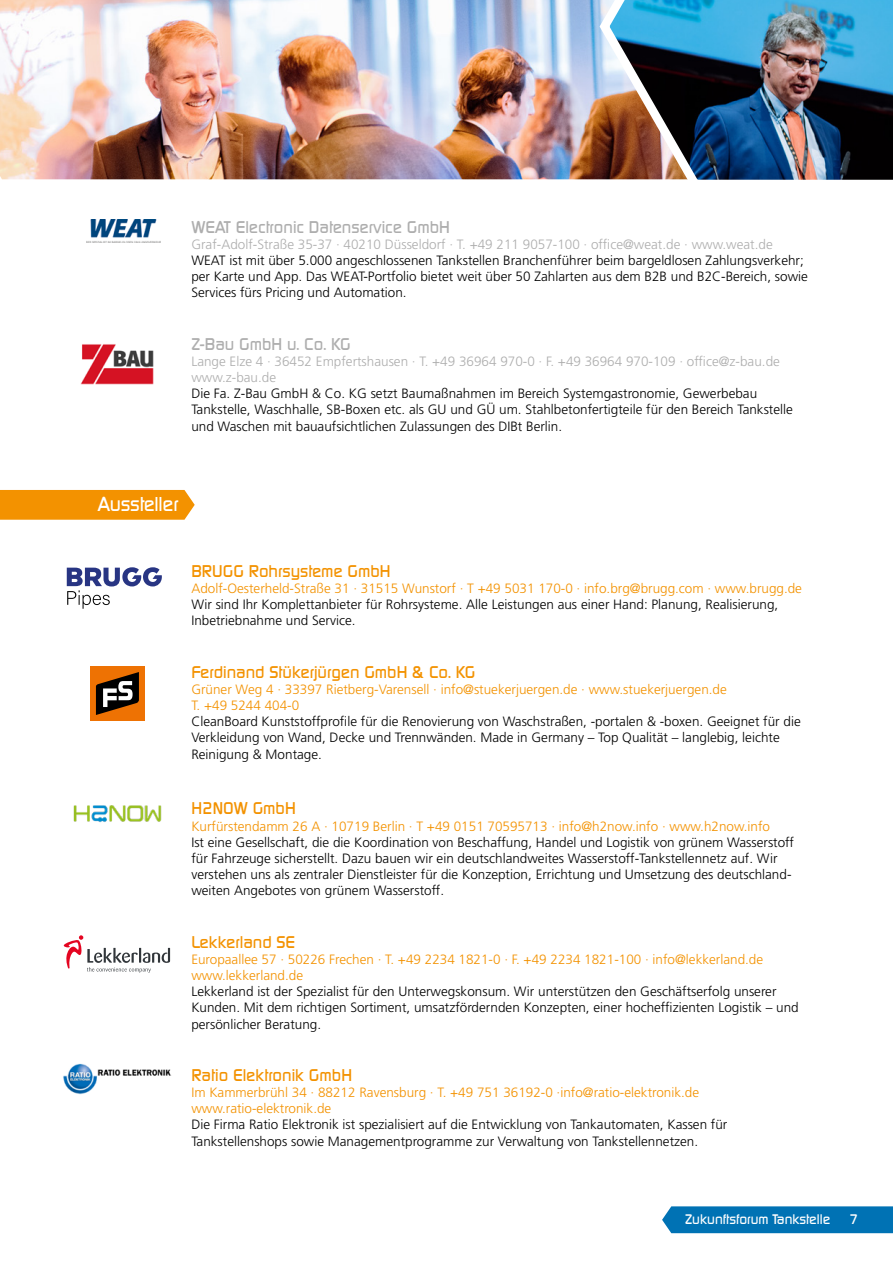
<style>
.page{position:relative;width:893px;height:1263px;background:#fff}
.page>*{position:absolute;margin:0;border:0;box-sizing:border-box;transform-origin:0 0}
.t1{font:500 19.5px "Digital";letter-spacing:-.01em;color:#fff}
.Firmenname{font:500 16.5px "Digital";color:#f39200}
.Firmenname-2{font:500 16.5px "Digital";color:#aeaeae}
.Firmenbeschreibung{font:300 13.5px/16.2px "Frutiger LT Std";color:#000}
.Firmenadresse{font:300 13.5px/16.2px "Frutiger LT Std";color:#f39200}
.Firmenadresse-2{font:300 13.5px/16.2px "Frutiger LT Std";color:#aeaeae}
.t2{font:500 13.5px "Digital";color:#fff}
</style>
<div class="page">
<div style="left:662px;top:1206px;width:231px;height:27px;background:#0072b4"></div>
<img style="left:80px;top:344px;width:74px;height:41px">
<img style="left:87px;top:219px;width:73px;height:24px">
<div style="left:0;top:490px;width:195px;height:30px;background:#f39200"></div>
<svg style="left:64px;top:935px;width:106px;height:38px"></svg>
<img style="left:63px;top:1063px;width:108px;height:31px">
<svg style="left:67px;top:567px;width:95px;height:42px"></svg>
<img style="left:73px;top:805px;width:89px;height:18px">
<img style="left:0;top:0;width:595px;height:179px">
<img style="left:595px;top:0;width:298px;height:180px">
<div style="left:90px;top:666px;width:55px;height:54px;background:#ee7203"></div>
<svg style="left:96px;top:672px;width:43px;height:43px"></svg>
<p class="Firmenname-2" style="left:191px;top:217px;width:260px">WEAT Electronic Datenservice GmbH</p>
<p class="Firmenadresse-2" style="left:191px;top:236px;width:583px">Graf-Adolf-Straße 35-37 · 40210 Düsseldorf · T. +49 211 9057-100 · office@weat.de · www.weat.de</p>
<p class="Firmenbeschreibung" style="left:191px;top:252px;width:618px">WEAT ist mit über 5.000 angeschlossenen Tankstellen Branchenführer beim bargeldlosen Zahlungsverkehr; per Karte und App. Das WEAT-Portfolio bietet weit über 50 Zahlarten aus dem B2B und B2C-Bereich, sowie<br>Services fürs Pricing und Automation.</p>
<p class="Firmenname-2" style="left:191px;top:334px;width:161px">Z-Bau GmbH u. Co. KG</p>
<p class="Firmenadresse-2" style="left:191px;top:353px;width:590px">Lange Elze 4 · 36452 Empfertshausen · T. +49 36964 970-0 · F. +49 36964 970-109 · office@z-bau.de www.z-bau.de</p>
<p class="Firmenbeschreibung" style="left:191px;top:386px;width:603px">Die Fa. Z-Bau GmbH &amp; Co. KG setzt Baumaßnahmen im Bereich Systemgastronomie, Gewerbebau<br>Tankstelle, Waschhalle, SB-Boxen etc. als GU und GÜ um. Stahlbetonfertigteile für den Bereich Tankstelle und Waschen mit bauaufsichtlichen Zulassungen des DIBt Berlin.</p>
<p class="t1" style="left:98px;top:493px;width:82px">Aussteller</p>
<p class="Firmenname" style="left:191px;top:561px;width:201px">BRUGG Rohrsysteme GmbH</p>
<p class="Firmenadresse" style="left:191px;top:580px;width:612px">Adolf-Oesterheld-Straße 31 · 31515 Wunstorf · T +49 5031 170-0 · info.brg@brugg.com · www.brugg.de</p>
<p class="Firmenbeschreibung" style="left:191px;top:597px;width:588px">Wir sind Ihr Komplettanbieter für Rohrsysteme. Alle Leistungen aus einer Hand: Planung, Realisierung,<br>Inbetriebnahme und Service.</p>
<p class="Firmenname" style="left:191px;top:662px;width:286px">Ferdinand Stükerjürgen GmbH &amp; Co. KG</p>
<p class="Firmenadresse" style="left:191px;top:681px;width:537px">Grüner Weg 4 · 33397 Rietberg-Varensell · info@stuekerjuergen.de · www.stuekerjuergen.de<br>T. +49 5244 404-0</p>
<p class="Firmenbeschreibung" style="left:191px;top:714px;width:611px">CleanBoard Kunststoffprofile für die Renovierung von Waschstraßen, -portalen &amp; -boxen. Geeignet für die<br>Verkleidung von Wand, Decke und Trennwänden. Made in Germany – Top Qualität – langlebig, leichte<br>Reinigung &amp; Montage.</p>
<p class="Firmenname" style="left:191px;top:799px;width:106px">H2NOW GmbH</p>
<p class="Firmenadresse" style="left:191px;top:818px;width:580px">Kurfürstendamm 26 A · 10719 Berlin · T +49 0151 70595713 · info@h2now.info · www.h2now.info</p>
<p class="Firmenbeschreibung" style="left:191px;top:834px;width:604px">Ist eine Gesellschaft, die die Koordination von Beschaffung, Handel und Logistik von grünem Wasserstoff für Fahrzeuge sicherstellt. Dazu bauen wir ein deutschlandweites Wasserstoff-Tankstellennetz auf. Wir verstehen uns als zentraler Dienstleister für die Konzeption, Errichtung und Umsetzung des deutschland&shy;weiten Angebotes von grünem Wasserstoff.</p>
<p class="Firmenname" style="left:191px;top:932px;width:105px">Lekkerland SE</p>
<p class="Firmenadresse" style="left:191px;top:951px;width:573px">Europaallee 57 · 50226 Frechen · T. +49 2234 1821-0 · F. +49 2234 1821-100 · info@lekkerland.de www.lekkerland.de</p>
<p class="Firmenbeschreibung" style="left:191px;top:984px;width:609px">Lekkerland ist der Spezialist für den Unterwegskonsum. Wir unterstützen den Geschäftserfolg unserer<br>Kunden. Mit dem richtigen Sortiment, umsatzfördernden Konzepten, einer hocheffizienten Logistik – und persönlicher Beratung.</p>
<p class="Firmenname" style="left:191px;top:1065px;width:162px">Ratio Elektronik GmbH</p>
<p class="Firmenadresse" style="left:191px;top:1084px;width:509px">Im Kammerbrühl 34 · 88212 Ravensburg · T. +49 751 36192-0 ·info@ratio-elektronik.de www.ratio-elektronik.de</p>
<p class="Firmenbeschreibung" style="left:191px;top:1117px;width:538px">Die Firma Ratio Elektronik ist spezialisiert auf die Entwicklung von Tankautomaten, Kassen für</p>
<p class="Firmenbeschreibung" style="left:191px;top:1133px;width:508px">Tankstellenshops sowie Managementprogramme zur Verwaltung von Tankstellennetzen.</p>
<p class="t2" style="left:685px;top:1211px;width:147px">Zukunftsforum Tankstelle</p>
<p class="t2" style="left:849px;top:1211px;width:10px">7</p>
</div>
